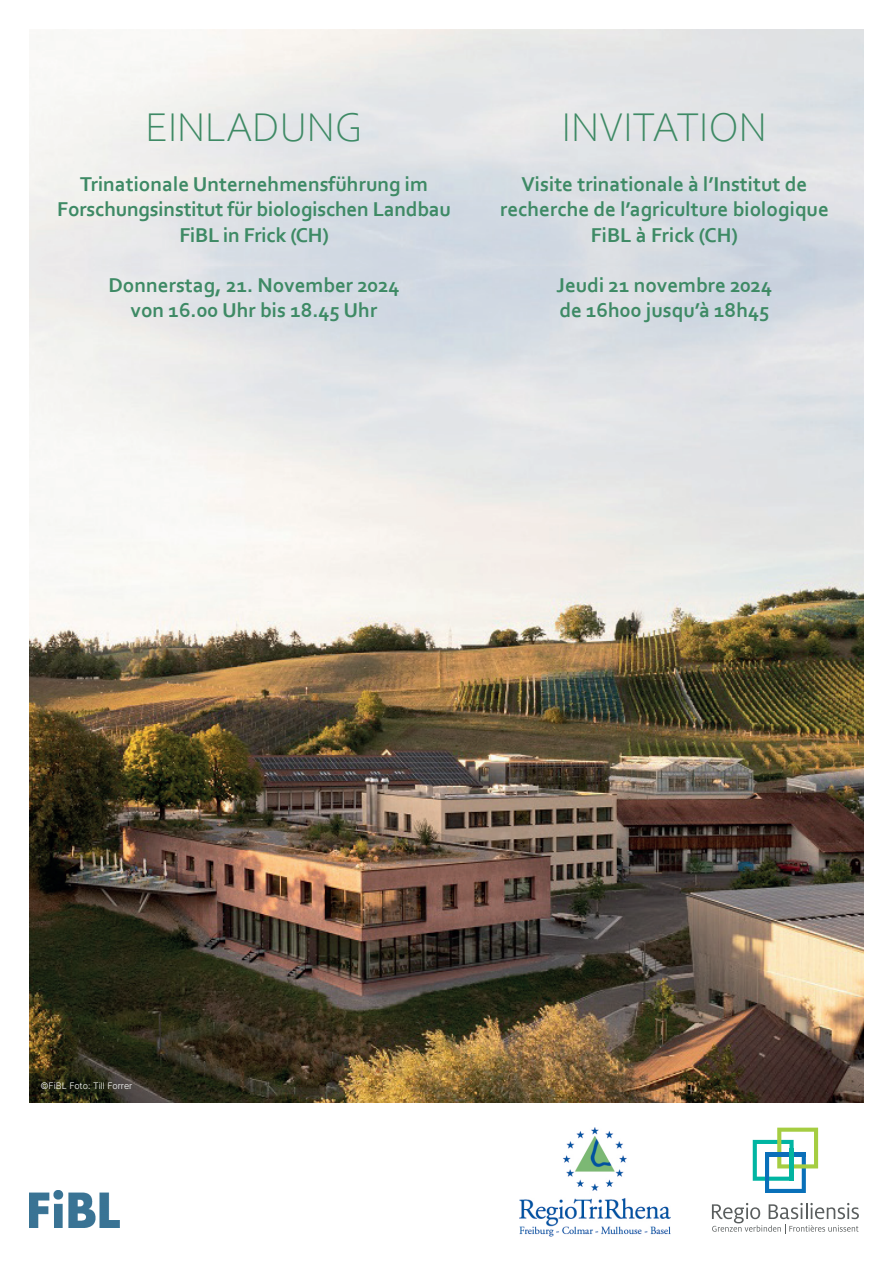
<style>
.page{position:relative;width:893px;height:1263px;background:#fff}
.page>*{position:absolute;margin:0;border:0;box-sizing:border-box;transform-origin:0 0}
.t1{font:300 42px "Corbel";color:#3e8a65}
.t2{font:700 21px/25.2px "Corbel";color:#3e8a65;text-align:center}
.t3{font:300 9px "Inter";color:#fff}
</style>
<div class="page">
<img style="left:30px;top:266px;width:833px;height:836px">
<img style="left:520px;top:1127px;width:151px;height:109px">
<img style="left:30px;top:1190px;width:90px;height:38px">
<svg style="left:753px;top:1127px;width:65px;height:66px"></svg>
<hr style="left:765px;top:1152px;width:41px;height:4px;background:#0b6fb9">
<div style="left:789px;top:1148px;width:5px;height:33px;background:#03b4a0"></div>
<svg style="left:712px;top:1203px;width:147px;height:31px"></svg>
<h1 class="t1" style="left:146px;top:100px;width:219px">EINLADUNG</h1>
<p class="t2" style="left:57px;top:171px;width:395px">Trinationale Unternehmensführung im<br>Forschungsinstitut für biologischen Landbau<br>FiBL in Frick (CH)</p>
<p class="t2" style="left:109px;top:272px;width:293px">Donnerstag, 21. November 2024 von 16.00 Uhr bis 18.45 Uhr</p>
<h1 class="t1" style="left:562px;top:100px;width:207px">INVITATION</h1>
<p class="t2" style="left:500px;top:171px;width:330px">Visite trinationale à l’Institut de recherche de l’agriculture biologique<br>FiBL à Frick (CH)</p>
<p class="t2" style="left:557px;top:272px;width:217px;text-align:left">Jeudi 21 novembre 2024 de 16h00 jusqu’à 18h45</p>
<p class="t3" style="left:40px;top:1079px;width:94px">©FiBL Foto: Till Forrer</p>
</div>
